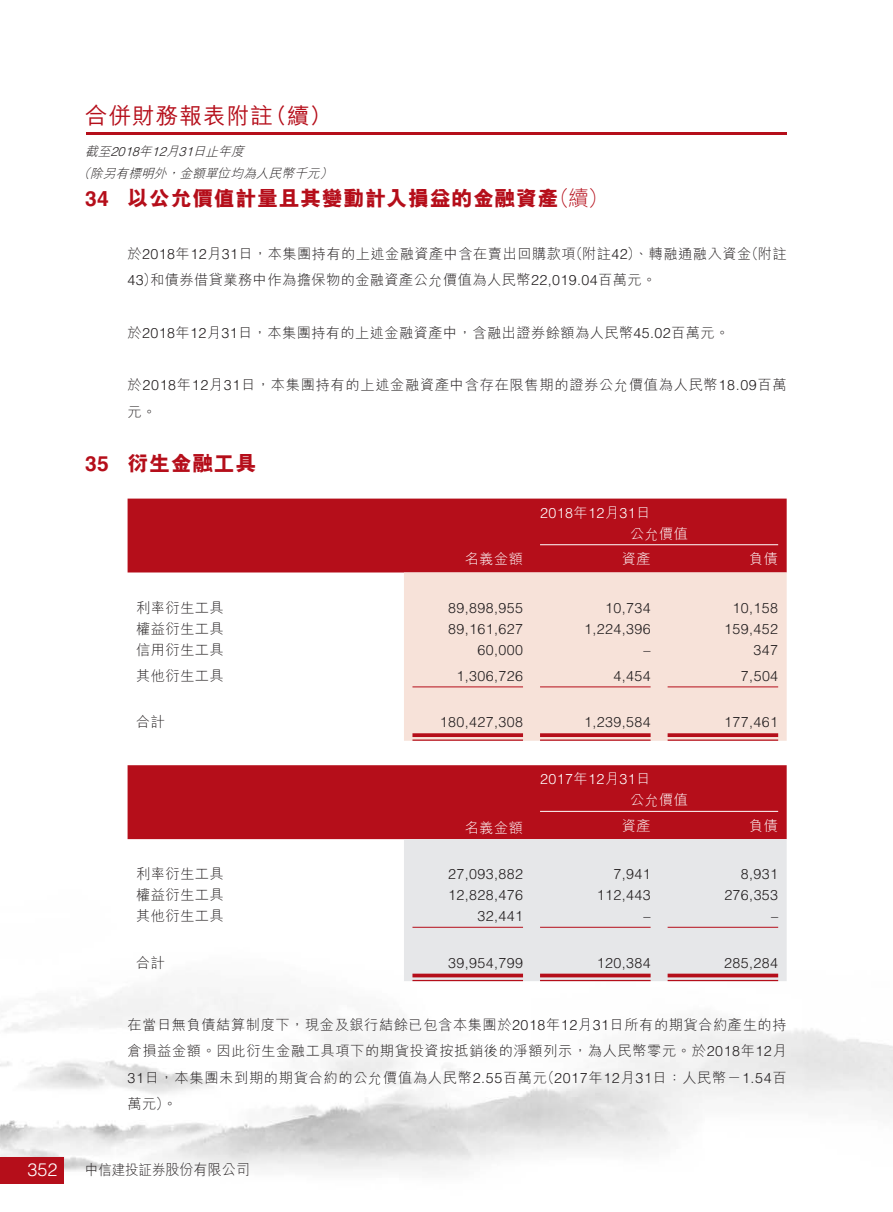
<style>
.page{position:relative;width:893px;height:1212px;background:#fff}
.page>*{position:absolute;margin:0;border:0;box-sizing:border-box;transform-origin:0 0}
.t1{font:500 22.5px "M Hei HK";letter-spacing:.05em;color:#b50e1a}
.t2{font:800 21px "M Hei HK";letter-spacing:.03em;color:#b50e1a}
.t3{font:300 18px "Helvetica LT Std";color:#fff}
.t4{font:300 14.25px/26.2px "M Hei HK";letter-spacing:.03em;color:#231f20}
.t5{font:300 14.25px "Helvetica LT Std";letter-spacing:.03em;color:#231f20}
.t6{font:300 14.25px/25.5px "M Hei HK";letter-spacing:.03em;color:#fff}
.t7{font:300 14.25px "Helvetica LT Std";letter-spacing:.03em;color:#fff}
.t8{font:300 14.25px "M Hei HK";letter-spacing:.03em;color:#231f20;scale:.94 1}
.t9{font:italic 300 12.75px/22.5px "M Hei HK";color:#231f20}
.s1{font-family:"Helvetica LT Std"}
.s2{font-family:"Helvetica LT Std";font-weight:700}
.s3{font-weight:300}
.s4{font-family:"M Hei HK"}
.s5{font-size:15px}
</style>
<div class="page">
<img style="left:0;top:132px;width:893px;height:1052px">
<div style="left:0;top:1157px;width:64px;height:26px;background:#b50e1a"></div>
<hr style="left:86px;top:133px;width:701px;height:2px;background:#b50e1a">
<div style="left:128px;top:499px;width:659px;height:73px;background:#b50e1a"></div>
<div style="left:404px;top:572px;width:383px;height:169px;background:#f7e2d9"></div>
<hr style="left:540px;top:544px;width:238px;height:1px;background:#fff">
<hr style="left:412px;top:686px;width:111px;height:1px;background:#b50e1a">
<hr style="left:540px;top:686px;width:111px;height:1px;background:#b50e1a">
<hr style="left:668px;top:686px;width:110px;height:1px;background:#b50e1a">
<svg style="left:412px;top:733px;width:111px;height:4px"></svg>
<hr style="left:412px;top:739px;width:111px;height:2px;background:#b50e1a">
<svg style="left:540px;top:733px;width:111px;height:4px"></svg>
<hr style="left:540px;top:739px;width:111px;height:2px;background:#b50e1a">
<svg style="left:668px;top:733px;width:110px;height:4px"></svg>
<hr style="left:668px;top:739px;width:110px;height:2px;background:#b50e1a">
<div style="left:128px;top:765px;width:659px;height:74px;background:#b50e1a"></div>
<div style="left:404px;top:839px;width:383px;height:142px;background:#e6e7e9"></div>
<hr style="left:540px;top:811px;width:238px;height:1px;background:#fff">
<hr style="left:412px;top:927px;width:111px;height:1px;background:#b50e1a">
<hr style="left:540px;top:927px;width:111px;height:1px;background:#b50e1a">
<hr style="left:668px;top:927px;width:110px;height:1px;background:#b50e1a">
<hr style="left:412px;top:974px;width:111px;height:3px;background:#b50e1a">
<hr style="left:412px;top:980px;width:111px;height:1px;background:#b50e1a">
<hr style="left:540px;top:974px;width:111px;height:3px;background:#b50e1a">
<hr style="left:540px;top:980px;width:111px;height:1px;background:#b50e1a">
<hr style="left:668px;top:974px;width:110px;height:3px;background:#b50e1a">
<hr style="left:668px;top:980px;width:110px;height:1px;background:#b50e1a">
<h1 class="t1" style="left:85px;top:99px;width:248px">合併財務報表附註（續）</h1>
<p class="t9" style="left:77px;top:140px;width:260px;text-indent:8px">截至<span class="s1">2018</span>年<span class="s1">12</span>月<span class="s1">31</span>日止年度<br>（除另有標明外，金額單位均為人民幣千元）</p>
<h2 class="t2" style="left:85px;top:188px;width:525px"><span class="s2">34</span> 以公允價值計量且其變動計入損益的金融資產<span class="s3">（續）</span></h2>
<p class="t4" style="left:128px;top:240px;width:661px">於<span class="s1">2018</span>年<span class="s1">12</span>月<span class="s1">31</span>日，本集團持有的上述金融資產中含在賣出回購款項（附註<span class="s1">42</span>）、轉融通融入資金（附註<br><span class="s1">43</span>）和債券借貸業務中作為擔保物的金融資產公允價值為人民幣<span class="s1">22,019.04</span>百萬元。</p>
<p class="t4" style="left:128px;top:319px;width:603px">於<span class="s1">2018</span>年<span class="s1">12</span>月<span class="s1">31</span>日，本集團持有的上述金融資產中，含融出證券餘額為人民幣<span class="s1">45.02</span>百萬元。</p>
<p class="t4" style="left:128px;top:372px;width:661px">於<span class="s1">2018</span>年<span class="s1">12</span>月<span class="s1">31</span>日，本集團持有的上述金融資產中含存在限售期的證券公允價值為人民幣<span class="s1">18.09</span>百萬元。</p>
<h2 class="t2" style="left:85px;top:452px;width:173px"><span class="s2">35</span> 衍生金融工具</h2>
<p class="t7" style="left:540px;top:504px;width:112px">2018<span class="s4">年</span>12<span class="s4">月</span>31<span class="s4">日</span></p>
<p class="t6" style="left:465px;top:546px;width:60px">名義金額</p>
<p class="t6" style="left:622px;top:521px;width:68px;text-indent:8px">公允價值資產</p>
<p class="t6" style="left:749px;top:546px;width:30px">負債</p>
<p class="t4" style="left:136px;top:594px;width:89px">利率衍生工具</p>
<p class="t5" style="left:448px;top:599px;width:76px">89,898,955</p>
<p class="t5" style="left:605px;top:599px;width:47px">10,734</p>
<p class="t5" style="left:733px;top:599px;width:47px">10,158</p>
<p class="t4" style="left:136px;top:615px;width:89px">權益衍生工具</p>
<p class="t5" style="left:448px;top:620px;width:76px">89,161,627</p>
<p class="t5" style="left:584px;top:620px;width:68px">1,224,396</p>
<p class="t5" style="left:724px;top:620px;width:55px">159,452</p>
<p class="t4" style="left:136px;top:636px;width:89px">信用衍生工具</p>
<p class="t5" style="left:477px;top:641px;width:47px">60,000</p>
<p class="t5" style="left:643px;top:641px;width:9px">–</p>
<p class="t5" style="left:754px;top:641px;width:26px">347</p>
<p class="t4" style="left:136px;top:662px;width:89px">其他衍生工具</p>
<p class="t5" style="left:456px;top:667px;width:68px">1,306,726</p>
<p class="t5" style="left:613px;top:667px;width:39px">4,454</p>
<p class="t5" style="left:741px;top:667px;width:39px">7,504</p>
<p class="t4" style="left:136px;top:709px;width:30px">合計</p>
<p class="t5" style="left:440px;top:713px;width:85px">180,427,308</p>
<p class="t5" style="left:584px;top:713px;width:68px">1,239,584</p>
<p class="t5" style="left:724px;top:713px;width:55px">177,461</p>
<p class="t6" style="left:465px;top:815px;width:60px">名義金額</p>
<p class="t7" style="left:540px;top:770px;width:112px">2017<span class="s4">年</span>12<span class="s4">月</span>31<span class="s4">日</span></p>
<p class="t6" style="left:622px;top:787px;width:68px;text-indent:8px">公允價值資產</p>
<p class="t6" style="left:749px;top:813px;width:30px">負債</p>
<p class="t4" style="left:136px;top:861px;width:89px">利率衍生工具</p>
<p class="t5" style="left:448px;top:865px;width:76px">27,093,882</p>
<p class="t5" style="left:613px;top:865px;width:39px">7,941</p>
<p class="t5" style="left:741px;top:865px;width:39px">8,931</p>
<p class="t4" style="left:136px;top:882px;width:89px">權益衍生工具</p>
<p class="t5" style="left:448px;top:886px;width:76px">12,828,476</p>
<p class="t5" style="left:597px;top:886px;width:55px">112,443</p>
<p class="t5" style="left:724px;top:886px;width:55px">276,353</p>
<p class="t4" style="left:136px;top:903px;width:89px">其他衍生工具</p>
<p class="t5" style="left:477px;top:907px;width:47px">32,441</p>
<p class="t5" style="left:643px;top:907px;width:9px">–</p>
<p class="t5" style="left:771px;top:907px;width:9px">–</p>
<p class="t4" style="left:136px;top:949px;width:30px">合計</p>
<p class="t5" style="left:448px;top:954px;width:76px">39,954,799</p>
<p class="t5" style="left:597px;top:954px;width:55px">120,384</p>
<p class="t5" style="left:724px;top:954px;width:55px">285,284</p>
<p class="t4" style="left:128px;top:1011px;width:661px;text-align:justify">在當日無負債結算制度下，現金及銀行結餘已包含本集團於<span class="s1">2018</span>年<span class="s1">12</span>月<span class="s1">31</span>日所有的期貨合約產生的持倉損益金額。因此衍生金融工具項下的期貨投資按抵銷後的淨額列示，為人民幣零元。於<span class="s1">2018</span>年<span class="s1">12</span>月<span class="s1">31</span>日，本集團未到期的期貨合約的公允價值為人民幣<span class="s1">2.55</span>百萬元（<span class="s1">2017</span>年<span class="s1">12</span>月<span class="s1">31</span>日：人民幣－<span class="s1">1.54</span>百萬元）。</p>
<p class="t3" style="left:28px;top:1158px;width:32px">352</p>
<p class="t8" style="left:85px;top:1162px;width:177px">中信建投証券<span class="s5">股份有限公司</span></p>
</div>
